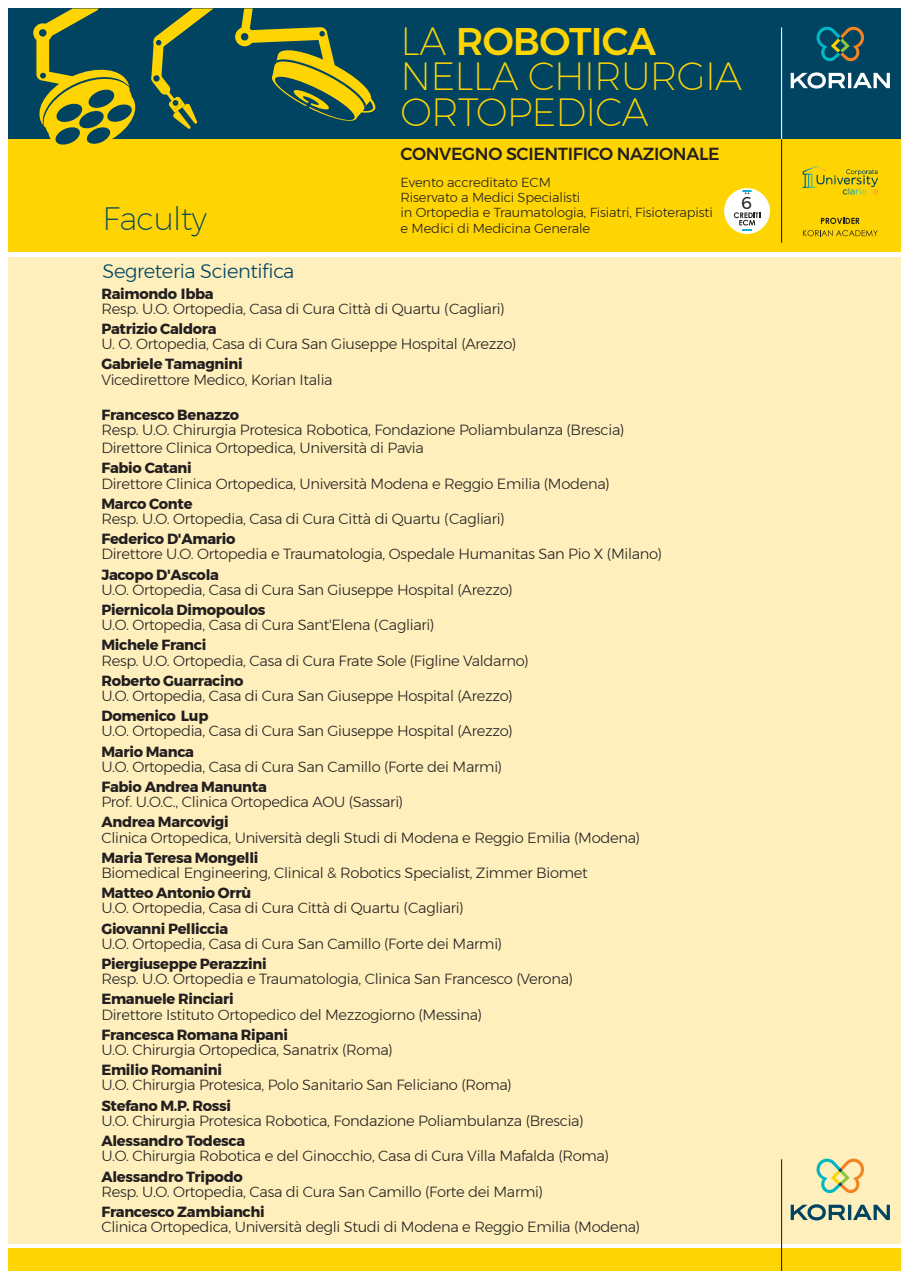
<style>
.page{position:relative;width:910px;height:1280px;background:#fff}
.page>*{position:absolute;margin:0;border:0;box-sizing:border-box;transform-origin:0 0}
.t1{font:200 38.4px/35.7px "Montserrat";letter-spacing:-.02em;color:#fed503}
.t2{font:200 31.65px "Montserrat";letter-spacing:-.02em;color:#004462}
.t3{font:300 19.5px "Montserrat";letter-spacing:-.02em;color:#004462}
.t4{font:500 17.4px "Montserrat";letter-spacing:-.02em;color:#231f20}
.t5{font:17.25px "Montserrat";color:#231f20}
.t6{font:300 14.7px/17.7px "Montserrat";letter-spacing:-.02em;color:#231f20}
.t7{font:700 14.7px "Montserrat";letter-spacing:-.02em;color:#231f20}
.t8{font:300 13.05px/15.3px "Montserrat";letter-spacing:-.01em;color:#231f20}
.s1{font-weight:500}
</style>
<div class="page">
<div style="left:8px;top:1248px;width:893px;height:23px;background:#fed503"></div>
<div style="left:8px;top:9px;width:893px;height:243px;background:#fed503"></div>
<div style="left:8px;top:257px;width:893px;height:987px;background:#feefbc"></div>
<div style="left:8px;top:9px;width:893px;height:130px;background:#004462"></div>
<hr style="left:781px;top:139px;width:1px;height:104px;background:#231f20">
<hr style="left:781px;top:27px;width:1px;height:112px;background:#fff">
<svg style="left:816px;top:27px;width:48px;height:34px"></svg>
<svg style="left:791px;top:72px;width:99px;height:17px"></svg>
<hr style="left:781px;top:1159px;width:1px;height:112px;background:#231f20">
<svg style="left:816px;top:1158px;width:48px;height:35px"></svg>
<svg style="left:791px;top:1204px;width:99px;height:16px"></svg>
<img style="left:843px;top:188px;width:35px;height:7px">
<img style="left:802px;top:166px;width:21px;height:22px">
<svg style="left:817px;top:169px;width:61px;height:18px"></svg>
<svg style="left:821px;top:218px;width:38px;height:6px"></svg>
<svg style="left:803px;top:230px;width:75px;height:6px"></svg>
<svg style="left:235px;top:9px;width:141px;height:112px"></svg>
<svg style="left:33px;top:9px;width:103px;height:136px"></svg>
<svg style="left:151px;top:9px;width:62px;height:120px"></svg>
<div style="left:724px;top:188px;width:46px;height:46px;background:#fff;border-radius:50%"></div>
<svg style="left:734px;top:212px;width:26px;height:18px"></svg>
<svg style="left:742px;top:190px;width:10px;height:4px"></svg>
<h2 class="t2" style="left:103px;top:195px;width:106px">Faculty</h2>
<h3 class="t3" style="left:103px;top:256px;width:193px">Segreteria Scientifica</h3>
<h1 class="t1" style="left:401px;top:22px;width:343px">LA <span class="s1">ROBOTICA<br></span>NELLA CHIRURGIA<br>ORTOPEDICA</h1>
<p class="t4" style="left:401px;top:140px;width:320px">CONVEGNO SCIENTIFICO NAZIONALE</p>
<p class="t8" style="left:401px;top:174px;width:314px">Evento accreditato ECM<br>Riservato a Medici Specialisti<br>in Ortopedia e Traumatologia, Fisiatri, Fisioterapisti e Medici di Medicina Generale</p>
<p class="t5" style="left:741px;top:190px;width:12px">6</p>
<p class="t7" style="left:101px;top:282px;width:114px">Raimondo Ibba</p>
<p class="t6" style="left:101px;top:299px;width:405px">Resp. U.O. Ortopedia, Casa di Cura Città di Quartu (Cagliari)</p>
<p class="t7" style="left:101px;top:317px;width:117px">Patrizio Caldora</p>
<p class="t6" style="left:101px;top:335px;width:417px">U. O. Ortopedia, Casa di Cura San Giuseppe Hospital (Arezzo)</p>
<p class="t7" style="left:101px;top:352px;width:143px">Gabriele Tamagnini</p>
<p class="t6" style="left:101px;top:370px;width:233px">Vicedirettore Medico, Korian Italia</p>
<p class="t7" style="left:101px;top:403px;width:139px">Francesco Benazzo</p>
<p class="t6" style="left:101px;top:421px;width:525px">Resp. U.O. Chirurgia Protesica Robotica, Fondazione Poliambulanza (Brescia)<br>Direttore Clinica Ortopedica, Università di Pavia</p>
<p class="t7" style="left:101px;top:456px;width:92px">Fabio Catani</p>
<p class="t6" style="left:101px;top:474px;width:510px">Direttore Clinica Ortopedica, Università Modena e Reggio Emilia (Modena)</p>
<p class="t7" style="left:101px;top:492px;width:93px">Marco Conte</p>
<p class="t6" style="left:101px;top:510px;width:405px">Resp. U.O. Ortopedia, Casa di Cura Città di Quartu (Cagliari)</p>
<p class="t7" style="left:101px;top:527px;width:136px">Federico D'Amario</p>
<p class="t6" style="left:101px;top:545px;width:562px">Direttore U.O. Ortopedia e Traumatologia, Ospedale Humanitas San Pio X (Milano)</p>
<p class="t7" style="left:101px;top:563px;width:119px">Jacopo D'Ascola</p>
<p class="t6" style="left:101px;top:580px;width:413px">U.O. Ortopedia, Casa di Cura San Giuseppe Hospital (Arezzo)</p>
<p class="t7" style="left:101px;top:598px;width:165px">Piernicola Dimopoulos</p>
<p class="t6" style="left:101px;top:616px;width:334px">U.O. Ortopedia, Casa di Cura Sant'Elena (Cagliari)</p>
<p class="t7" style="left:101px;top:633px;width:107px">Michele Franci</p>
<p class="t6" style="left:101px;top:651px;width:429px">Resp. U.O. Ortopedia, Casa di Cura Frate Sole (Figline Valdarno)</p>
<p class="t7" style="left:101px;top:669px;width:144px">Roberto Guarracino</p>
<p class="t6" style="left:101px;top:687px;width:413px">U.O. Ortopedia, Casa di Cura San Giuseppe Hospital (Arezzo)</p>
<p class="t7" style="left:101px;top:704px;width:109px">Domenico Lup</p>
<p class="t6" style="left:101px;top:722px;width:413px">U.O. Ortopedia, Casa di Cura San Giuseppe Hospital (Arezzo)</p>
<p class="t7" style="left:101px;top:740px;width:94px">Mario Manca</p>
<p class="t6" style="left:101px;top:757px;width:402px">U.O. Ortopedia, Casa di Cura San Camillo (Forte dei Marmi)</p>
<p class="t7" style="left:101px;top:775px;width:167px">Fabio Andrea Manunta</p>
<p class="t6" style="left:101px;top:793px;width:303px">Prof. U.O.C., Clinica Ortopedica AOU (Sassari)</p>
<p class="t7" style="left:101px;top:810px;width:129px">Andrea Marcovigi</p>
<p class="t6" style="left:101px;top:828px;width:540px">Clinica Ortopedica, Università degli Studi di Modena e Reggio Emilia (Modena)</p>
<p class="t7" style="left:101px;top:846px;width:159px">Maria Teresa Mongelli</p>
<p class="t6" style="left:101px;top:864px;width:488px">Biomedical Engineering, Clinical &amp; Robotics Specialist, Zimmer Biomet</p>
<p class="t7" style="left:101px;top:881px;width:151px">Matteo Antonio Orrù</p>
<p class="t6" style="left:101px;top:899px;width:364px">U.O. Ortopedia, Casa di Cura Città di Quartu (Cagliari)</p>
<p class="t7" style="left:101px;top:917px;width:128px">Giovanni Pelliccia</p>
<p class="t6" style="left:101px;top:934px;width:402px">U.O. Ortopedia, Casa di Cura San Camillo (Forte dei Marmi)</p>
<p class="t7" style="left:101px;top:952px;width:167px">Piergiuseppe Perazzini</p>
<p class="t6" style="left:101px;top:970px;width:473px">Resp. U.O. Ortopedia e Traumatologia, Clinica San Francesco (Verona)</p>
<p class="t7" style="left:101px;top:987px;width:134px">Emanuele Rinciari</p>
<p class="t6" style="left:101px;top:1005px;width:382px">Direttore Istituto Ortopedico del Mezzogiorno (Messina)</p>
<p class="t7" style="left:101px;top:1023px;width:188px">Francesca Romana Ripani</p>
<p class="t6" style="left:101px;top:1041px;width:293px">U.O. Chirurgia Ortopedica, Sanatrix (Roma)</p>
<p class="t7" style="left:101px;top:1058px;width:122px">Emilio Romanini</p>
<p class="t6" style="left:101px;top:1076px;width:412px">U.O. Chirurgia Protesica, Polo Sanitario San Feliciano (Roma)</p>
<p class="t7" style="left:101px;top:1094px;width:131px">Stefano M.P. Rossi</p>
<p class="t6" style="left:101px;top:1111px;width:484px">U.O. Chirurgia Protesica Robotica, Fondazione Poliambulanza (Brescia)</p>
<p class="t7" style="left:101px;top:1129px;width:145px">Alessandro Todesca</p>
<p class="t6" style="left:101px;top:1147px;width:509px">U.O. Chirurgia Robotica e del Ginocchio, Casa di Cura Villa Mafalda (Roma)</p>
<p class="t7" style="left:101px;top:1164px;width:143px">Alessandro Tripodo</p>
<p class="t6" style="left:101px;top:1182px;width:443px">Resp. U.O. Ortopedia, Casa di Cura San Camillo (Forte dei Marmi)</p>
<p class="t7" style="left:101px;top:1200px;width:165px">Francesco Zambianchi</p>
<p class="t6" style="left:101px;top:1218px;width:540px">Clinica Ortopedica, Università degli Studi di Modena e Reggio Emilia (Modena)</p>
</div>
